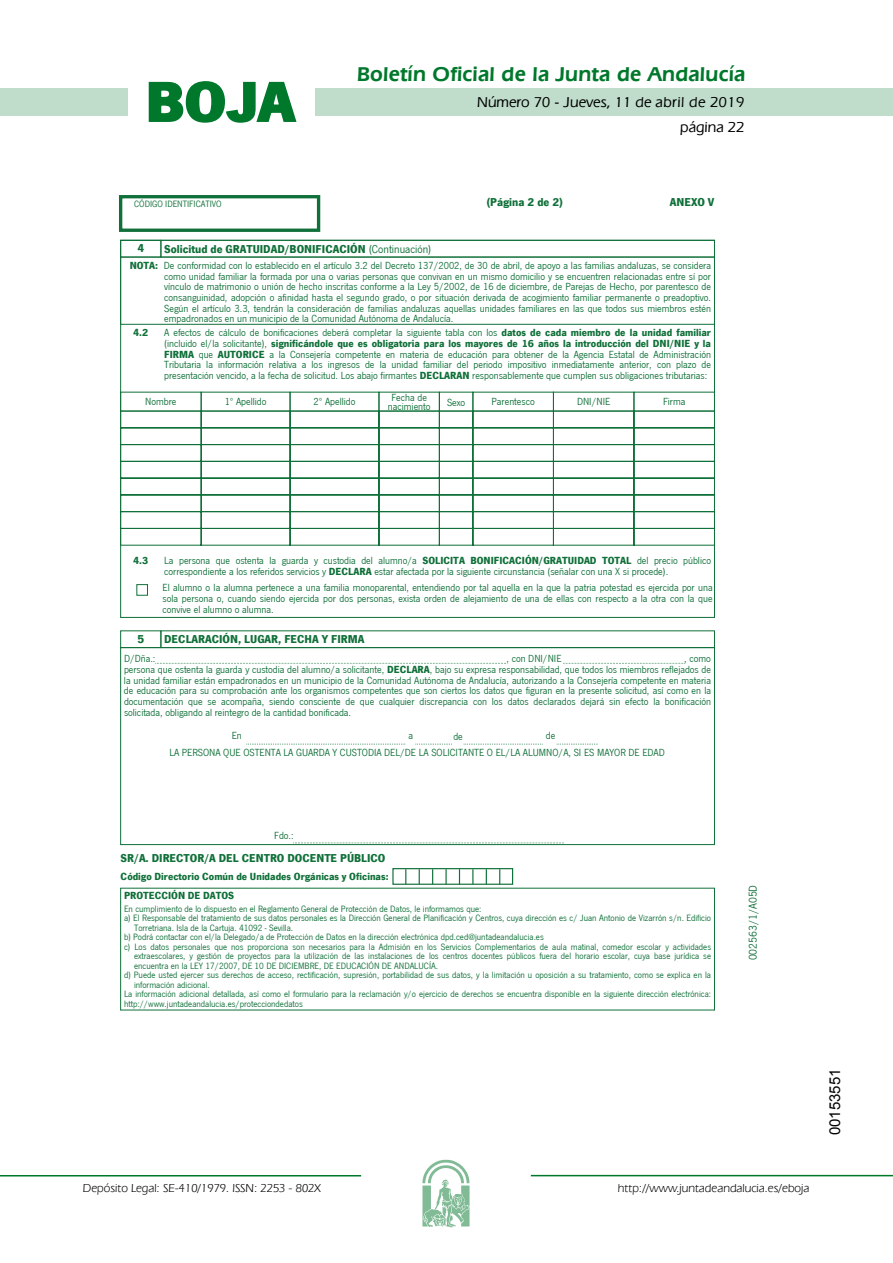
<style>
.page{position:relative;width:893px;height:1263px;background:#fff}
.page>*{position:absolute;margin:0;border:0;box-sizing:border-box;transform-origin:0 0}
.t1{font:700 57.75px "News Got T";color:#00782c;scale:1.14 1}
.t2{font:600 21px "Eras IT Cby BT";letter-spacing:.01em;color:#00782c}
.t3{font:500 15px/24.5px "Eras IT Cby BT";color:#000;text-align:right}
.t4{font:15px "Arial";color:#000}
.t5{font:12px "Eras IT Cby BT";color:#000}
.t6{font:700 11.85px "News Got T";color:#107039}
.t7{font:11.85px "News Got T";color:#107039}
.t8{font:10.65px/10.6px "News Got T";color:#107039;text-align:justify}
.t9{font:700 10.65px/19.2px "News Got T";color:#107039}
.t10{font:9.45px "News Got T";color:#107039}
.s1{font-weight:400}
.s2{font-weight:700}
</style>
<div class="page">
<div style="left:315px;top:88px;width:577px;height:28px;background:#bfddca"></div>
<div style="left:0;top:88px;width:128px;height:28px;background:#bfddca"></div>
<hr style="left:0;top:1175px;width:361px;height:2px;background:#00782c">
<svg style="left:422px;top:1159px;width:47px;height:68px"></svg>
<hr style="left:531px;top:1175px;width:361px;height:1px;background:#00782c">
<svg style="left:148px;top:81px;width:149px;height:42px"></svg>
<div style="left:119px;top:195px;width:201px;height:37px;border:3px solid #107039"></div>
<svg style="left:120px;top:239px;width:595px;height:379px"></svg>
<div style="left:160px;top:240px;width:555px;height:18px;border:1px solid #107039"></div>
<div style="left:120px;top:257px;width:594px;height:68px;border:1px solid #107039"></div>
<svg style="left:120px;top:411px;width:595px;height:135px"></svg>
<div style="left:137px;top:585px;width:10px;height:10px;background:#fff"></div>
<div style="left:136px;top:584px;width:12px;height:12px;border:1px solid #107039"></div>
<div style="left:120px;top:647px;width:595px;height:198px;border:1px solid #107039"></div>
<svg style="left:155px;top:663px;width:351px;height:1px"></svg>
<svg style="left:563px;top:663px;width:121px;height:1px"></svg>
<svg style="left:246px;top:744px;width:160px;height:1px"></svg>
<svg style="left:415px;top:744px;width:37px;height:1px"></svg>
<svg style="left:464px;top:744px;width:78px;height:1px"></svg>
<svg style="left:556px;top:744px;width:42px;height:1px"></svg>
<svg style="left:293px;top:843px;width:271px;height:1px"></svg>
<hr style="left:120px;top:888px;width:594px;height:1px;background:#107039">
<svg style="left:714px;top:888px;width:1px;height:14px"></svg>
<svg style="left:120px;top:888px;width:1px;height:14px"></svg>
<hr style="left:120px;top:1010px;width:594px;height:1px;background:#107039">
<hr style="left:714px;top:902px;width:1px;height:108px;background:#107039">
<hr style="left:120px;top:902px;width:1px;height:108px;background:#107039">
<div style="left:392px;top:868px;width:121px;height:17px;border:1px solid #107039"></div>
<svg style="left:405px;top:869px;width:1px;height:15px"></svg>
<svg style="left:418px;top:869px;width:2px;height:15px"></svg>
<svg style="left:432px;top:869px;width:1px;height:15px"></svg>
<svg style="left:445px;top:869px;width:1px;height:15px"></svg>
<svg style="left:459px;top:869px;width:1px;height:15px"></svg>
<svg style="left:472px;top:869px;width:1px;height:15px"></svg>
<svg style="left:485px;top:869px;width:2px;height:15px"></svg>
<svg style="left:499px;top:869px;width:1px;height:15px"></svg>
<h1 class="t1" style="left:145px;top:63px;width:133px">BOJA</h1>
<h2 class="t2" style="left:357px;top:62px;width:390px">Boletín Oficial de la Junta de Andalucía</h2>
<h3 class="t3" style="left:477px;top:90px;width:269px">Número 70 - Jueves, 11 de abril de 2019 página 22</h3>
<p class="t6" style="left:486px;top:194px;width:78px">(Página 2 de 2)</p>
<p class="t6" style="left:669px;top:194px;width:46px">ANEXO V</p>
<p class="t10" style="left:134px;top:197px;width:89px">CÓDIGO IDENTIFICATIVO</p>
<p class="t6" style="left:137px;top:241px;width:8px">4</p>
<p class="t6" style="left:164px;top:241px;width:268px">Solicitud de GRATUIDAD/BONIFICACIÓN <span class="s1">(Continuación)</span></p>
<p class="t8" style="left:164px;top:259px;width:548px;text-indent:-34px"><span class="s2">NOTA:</span> De conformidad con lo establecido en el artículo 3.2 del Decreto 137/2002, de 30 de abril, de apoyo a las familias andaluzas, se considera como unidad familiar la formada por una o varias personas que convivan en un mismo domicilio y se encuentren relacionadas entre sí por vínculo de matrimonio o unión de hecho inscritas conforme a la Ley 5/2002, de 16 de diciembre, de Parejas de Hecho, por parentesco de consanguinidad, adopción o afinidad hasta el segundo grado, o por situación derivada de acogimiento familiar permanente o preadoptivo.<br>Según el artículo 3.3, tendrán la consideración de familias andaluzas aquellas unidades familiares en las que todos sus miembros estén empadronados en un municipio de la Comunidad Autónoma de Andalucía.</p>
<p class="t9" style="left:133px;top:322px;width:17px">4.2</p>
<p class="t8" style="left:164px;top:327px;width:548px">A efectos de cálculo de bonificaciones deberá completar la siguiente tabla con los <span class="s2">datos de cada miembro de la unidad familiar </span>(incluido el/la solicitante), <span class="s2">significándole que es obligatoria para los mayores de 16 años la introducción del DNI/NIE y la FIRMA</span> que <span class="s2">AUTORICE</span> a la Consejería competente en materia de educación para obtener de la Agencia Estatal de Administración Tributaria la información relativa a los ingresos de la unidad familiar del periodo impositivo inmediatamente anterior, con plazo de presentación vencido, a la fecha de solicitud. Los abajo firmantes <span class="s2">DECLARAN</span> responsablemente que cumplen sus obligaciones tributarias:</p>
<p class="t8" style="left:145px;top:395px;width:33px">Nombre</p>
<p class="t8" style="left:225px;top:395px;width:43px">1º Apellido</p>
<p class="t8" style="left:313px;top:395px;width:43px">2º Apellido</p>
<p class="t8" style="left:388px;top:392px;width:44px;line-height:9.4px;text-align:center">Fecha de nacimiento</p>
<p class="t8" style="left:447px;top:396px;width:20px">Sexo</p>
<p class="t8" style="left:491px;top:395px;width:45px">Parentesco</p>
<p class="t8" style="left:577px;top:395px;width:35px">DNI/NIE</p>
<p class="t8" style="left:663px;top:395px;width:24px">Firma</p>
<p class="t9" style="left:133px;top:550px;width:17px">4.3</p>
<p class="t8" style="left:164px;top:554px;width:548px">La persona que ostenta la guarda y custodia del alumno/a <span class="s2">SOLICITA BONIFICACIÓN/GRATUIDAD TOTAL</span> del precio público correspondiente a los referidos servicios y <span class="s2">DECLARA</span> estar afectada por la siguiente circunstancia (señalar con una X si procede).</p>
<p class="t8" style="left:162px;top:582px;width:551px">El alumno o la alumna pertenece a una familia monoparental, entendiendo por tal aquella en la que la patria potestad es ejercida por una sola persona o, cuando siendo ejercida por dos personas, exista orden de alejamiento de una de ellas con respecto a la otra con la que convive el alumno o alumna.</p>
<p class="t6" style="left:137px;top:631px;width:8px">5</p>
<p class="t6" style="left:164px;top:631px;width:202px">DECLARACIÓN, LUGAR, FECHA Y FIRMA</p>
<p class="t8" style="left:124px;top:653px;width:33px">D/Dña.:</p>
<p class="t8" style="left:506px;top:653px;width:57px">, con DNI/NIE</p>
<p class="t8" style="left:124px;top:653px;width:588px;text-indent:560px">, como persona que ostenta la guarda y custodia del alumno/a solicitante, <span class="s2">DECLARA</span>, bajo su expresa responsabilidad, que todos los miembros reflejados de la unidad familiar están empadronados en un municipio de la Comunidad Autónoma de Andalucía, autorizando a la Consejería competente en materia de educación para su comprobación ante los organismos competentes que son ciertos los datos que figuran en la presente solicitud, así como en la documentación que se acompaña, siendo consciente de que cualquier discrepancia con los datos declarados dejará sin efecto la bonificación solicitada, obligando al reintegro de la cantidad bonificada.</p>
<p class="t8" style="left:232px;top:730px;width:12px">En</p>
<p class="t8" style="left:408px;top:730px;width:6px">a</p>
<p class="t8" style="left:453px;top:730px;width:11px">de</p>
<p class="t8" style="left:169px;top:727px;width:497px;line-height:16.8px;text-indent:376px">de<br>LA PERSONA QUE OSTENTA LA GUARDA Y CUSTODIA DEL/DE LA SOLICITANTE O EL/LA ALUMNO/A, SI ES MAYOR DE EDAD</p>
<p class="t8" style="left:274px;top:829px;width:21px">Fdo.:</p>
<p class="t6" style="left:121px;top:850px;width:266px">SR/A. DIRECTOR/A DEL CENTRO DOCENTE PÚBLICO</p>
<p class="t9" style="left:124px;top:866px;width:266px;text-indent:-3px">Código Directorio Común de Unidades Orgánicas y Oficinas:<br>PROTECCIÓN DE DATOS</p>
<p class="t10" style="left:124px;top:902px;width:359px">En cumplimiento de lo dispuesto en el Reglamento General de Protección de Datos, le informamos que:</p>
<p class="t10" style="left:124px;top:912px;width:588px">a) El Responsable del tratamiento de sus datos personales es la Dirección General de Planificación y Centros, cuya dirección es c/ Juan Antonio de Vizarrón s/n. Edificio</p>
<p class="t10" style="left:134px;top:921px;width:161px">Torretriana. Isla de la Cartuja. 41092 - Sevilla.</p>
<p class="t10" style="left:124px;top:931px;width:421px">b) Podrá contactar con el/la Delegado/a de Protección de Datos en la dirección electrónica dpd.ced@juntadeandalucia.es</p>
<p class="t10" style="left:124px;top:940px;width:588px">c) Los datos personales que nos proporciona son necesarios para la Admisión en los Servicios Complementarios de aula matinal, comedor escolar y actividades</p>
<p class="t10" style="left:134px;top:950px;width:578px">extraescolares, y gestión de proyectos para la utilización de las instalaciones de los centros docentes públicos fuera del horario escolar, cuya base jurídica se</p>
<p class="t10" style="left:134px;top:959px;width:305px">encuentra en la LEY 17/2007, DE 10 DE DICIEMBRE, DE EDUCACIÓN DE ANDALUCÍA.</p>
<p class="t10" style="left:124px;top:969px;width:588px">d) Puede usted ejercer sus derechos de acceso, rectificación, supresión, portabilidad de sus datos, y la limitación u oposición a su tratamiento, como se explica en la</p>
<p class="t10" style="left:134px;top:978px;width:77px">información adicional.</p>
<p class="t10" style="left:124px;top:988px;width:588px">La información adicional detallada, así como el formulario para la reclamación y/o ejercicio de derechos se encuentra disponible en la siguiente dirección electrónica:</p>
<p class="t10" style="left:124px;top:997px;width:180px">http://www.juntadeandalucia.es/protecciondedatos</p>
<p class="t7" style="left:744px;top:960px;width:77px;rotate:-90deg">002563/1/A05D</p>
<p class="t5" style="left:83px;top:1181px;width:239px">Depósito Legal: SE-410/1979. ISSN: 2253 - 802X</p>
<p class="t5" style="left:618px;top:1181px;width:193px">http://www.juntadeandalucia.es/eboja</p>
<h3 class="t4" style="left:826px;top:1135px;width:68px;rotate:-90deg">00153551</h3>
</div>
